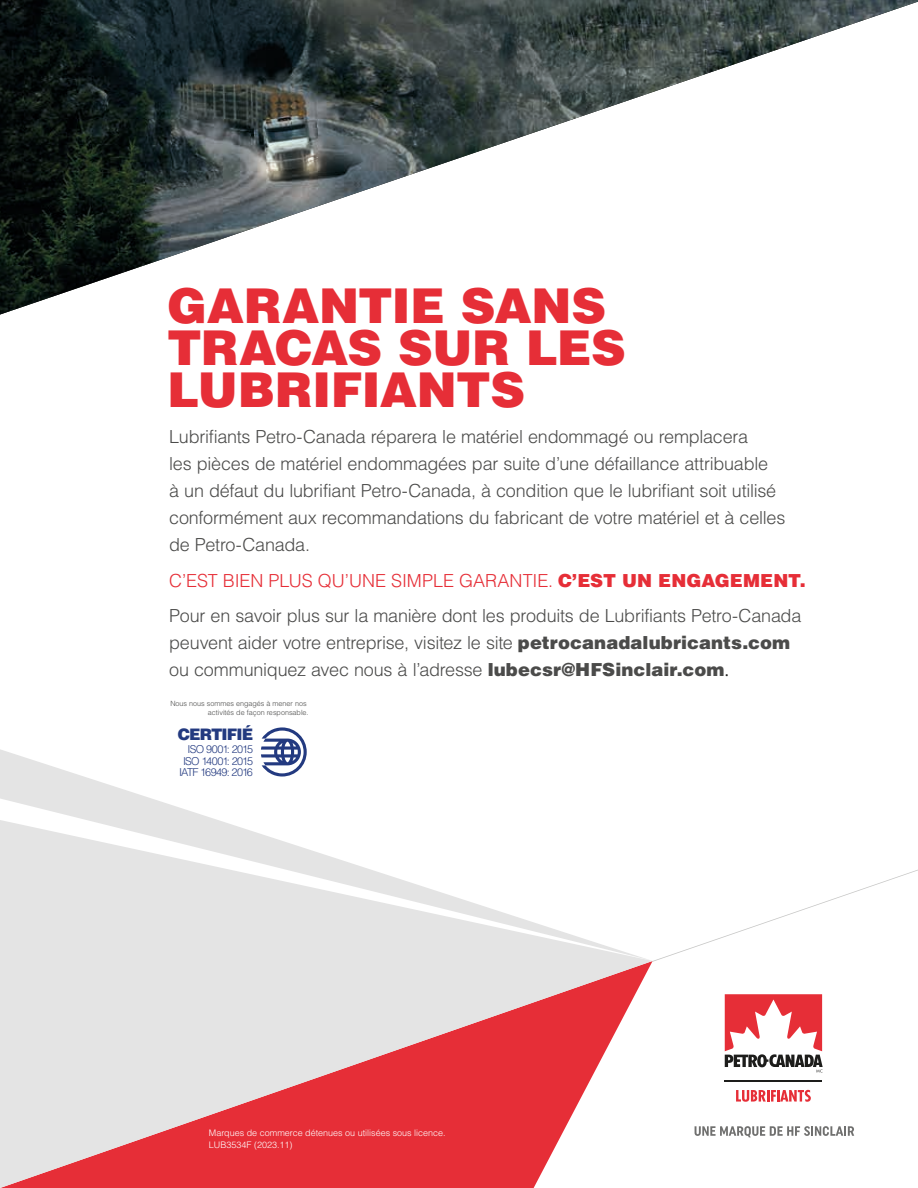
<style>
.page{position:relative;width:918px;height:1188px;background:#fff}
.page>*{position:absolute;margin:0;border:0;box-sizing:border-box;transform-origin:0 0}
.t1{font:900 48px/42px "Helvetica LT Std";letter-spacing:-.01em;color:#e62e37}
.t2{font:300 18px/27px "Helvetica LT Std";letter-spacing:-.015em;color:#4b4b4a}
.t3{font:900 15.9px "Helvetica LT Std";letter-spacing:-.06em;color:#233a80}
.t4{font:300 10.95px/11.9px "Helvetica LT Std";letter-spacing:-.07em;color:#233a80;text-align:right}
.t5{font:300 9px/12px "Helvetica LT Std";color:#fff}
.t6{font:300 7.2px/8.7px "Helvetica LT Std";color:#4b4b4a;text-align:right}
.s1{color:#e62e37}
.s2{font-weight:900;color:#e62e37}
.s3{font-weight:900}
.s4{font-family:"Minion Pro";font-weight:400;color:#1d1d1b}
</style>
<div class="page">
<svg style="left:0;top:961px;width:652px;height:227px;background:#e79c9f"></svg>
<svg style="left:0;top:749px;width:652px;height:212px"></svg>
<svg style="left:652px;top:870px;width:266px;height:92px"></svg>
<img style="left:0;top:0;width:918px;height:315px">
<hr style="left:725px;top:1080px;width:97px;height:2px;background:#1d1d1b">
<svg style="left:736px;top:1090px;width:75px;height:12px"></svg>
<svg style="left:725px;top:994px;width:98px;height:79px"></svg>
<svg style="left:695px;top:1126px;width:159px;height:11px"></svg>
<svg style="left:261px;top:727px;width:46px;height:50px"></svg>
<h1 class="t1" style="left:167px;top:284px;width:460px">GARANTIE SANS<br>TRACAS SUR LES<br>LUBRIFIANTS</h1>
<p class="t2" style="left:169px;top:423px;width:618px">Lubrifiants Petro-Canada réparera le matériel endommagé ou remplacera<br>les pièces de matériel endommagées par suite d’une défaillance attribuable<br>à un défaut du lubrifiant Petro-Canada, à condition que le lubrifiant soit utilisé conformément aux recommandations du fabricant de votre matériel et à celles de Petro-Canada.</p>
<p class="t2" style="left:169px;top:562px;width:638px;line-height:35.5px"><span class="s1">C’EST BIEN PLUS QU’UNE SIMPLE GARANTIE.</span> <span class="s2">C’EST UN ENGAGEMENT.<br></span>Pour en savoir plus sur la manière dont les produits de Lubrifiants Petro-Canada</p>
<p class="t2" style="left:169px;top:629px;width:623px">peuvent aider votre entreprise, visitez le site <span class="s3">petrocanadalubricants.com </span>ou communiquez avec nous à l’adresse <span class="s3">lubecsr@HFSinclair.com</span><span class="s4">.</span></p>
<p class="t6" style="left:170px;top:699px;width:140px">Nous nous sommes engagés à mener nos activités de façon responsable.</p>
<p class="t3" style="left:178px;top:724px;width:77px">CERTIFIÉ</p>
<p class="t4" style="left:179px;top:743px;width:76px">ISO 9001: 2015<br>ISO 14001: 2015<br>IATF 16949: 2016</p>
<p class="t5" style="left:209px;top:1127px;width:238px">Marques de commerce détenues ou utilisées sous licence.<br>LUB3534F (2023.11)</p>
</div>
